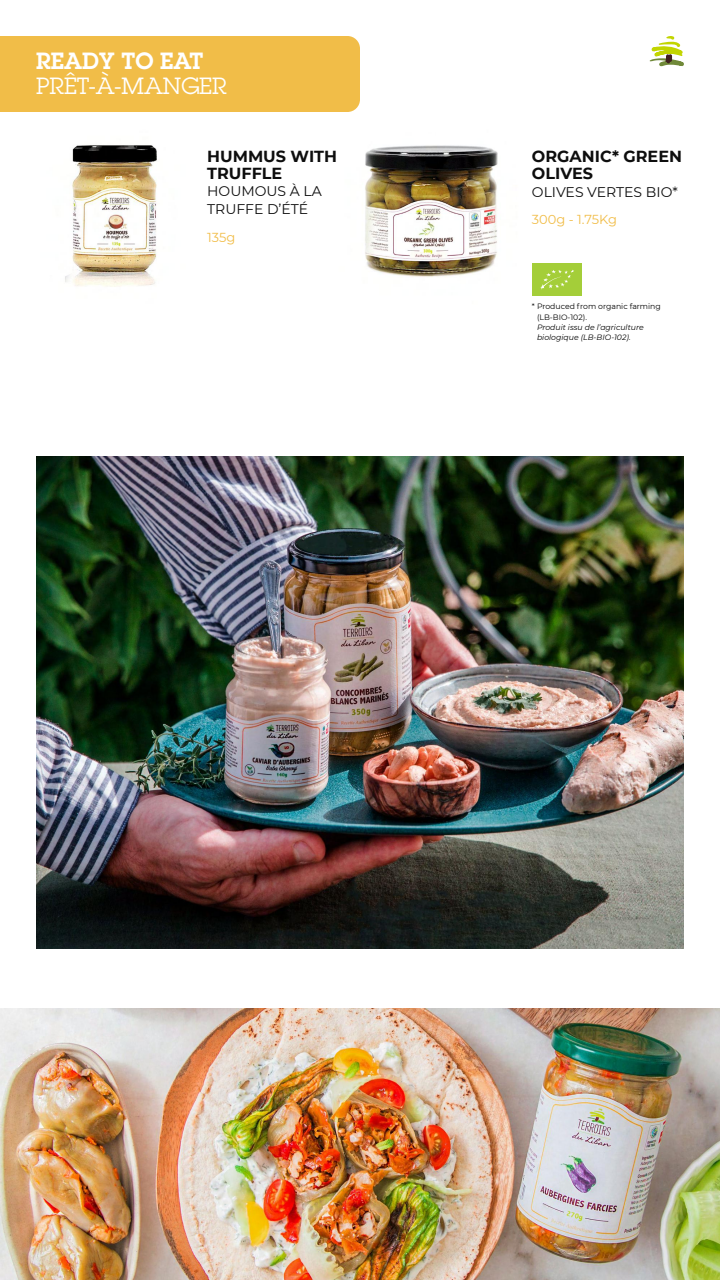
<style>
.page{position:relative;width:720px;height:1280px;background:#fff}
.page>*{position:absolute;margin:0;border:0;box-sizing:border-box;transform-origin:0 0}
.t1{font:23px "Lubalin Graph Std";color:#fff}
.t2{font:600 23px "Lubalin Graph Std";color:#fff}
.t3{font:700 16px/17.4px "Montserrat";color:#0e0e0e}
.t4{font:14px/17.4px "Montserrat";color:#0e0e0e}
.t5{font:13px "Montserrat";color:#f1bd48}
.t6{font:italic 7.7px/10.3px "Montserrat";color:#000}
.t7{font:7.7px/10.3px "Montserrat";color:#000}
</style>
<div class="page">
<div style="left:0;top:36px;width:360px;height:76px;background:#f1bd48"></div>
<img style="left:65px;top:145px;width:92px;height:142px">
<svg style="left:650px;top:36px;width:34px;height:31px"></svg>
<img style="left:365px;top:145px;width:133px;height:132px">
<div style="left:532px;top:263px;width:49px;height:33px;background:#a4ce39"></div>
<svg style="left:540px;top:270px;width:34px;height:20px"></svg>
<img style="left:0;top:1008px;width:720px;height:272px">
<img style="left:36px;top:456px;width:648px;height:493px">
<h1 class="t2" style="left:36px;top:45px;width:169px">READY TO EAT</h1>
<h1 class="t1" style="left:36px;top:71px;width:192px">PRÊT-À-MANGER</h1>
<h2 class="t3" style="left:207px;top:146px;width:131px">HUMMUS WITH<br>TRUFFLE</h2>
<h3 class="t4" style="left:207px;top:182px;width:116px">HOUMOUS À LA<br>TRUFFE D’ÉTÉ</h3>
<h3 class="t5" style="left:207px;top:228px;width:30px">135g</h3>
<h2 class="t3" style="left:532px;top:147px;width:152px">ORGANIC* GREEN<br>OLIVES</h2>
<h3 class="t4" style="left:532px;top:182px;width:147px">OLIVES VERTES BIO*</h3>
<h3 class="t5" style="left:532px;top:211px;width:87px">300g - 1.75Kg</h3>
<p class="t7" style="left:537px;top:301px;width:125px;text-indent:-5px">* Produced from organic farming (LB-BIO-102).</p>
<p class="t6" style="left:537px;top:322px;width:108px">Produit issu de l’agriculture biologique (LB-BIO-102).</p>
</div>
